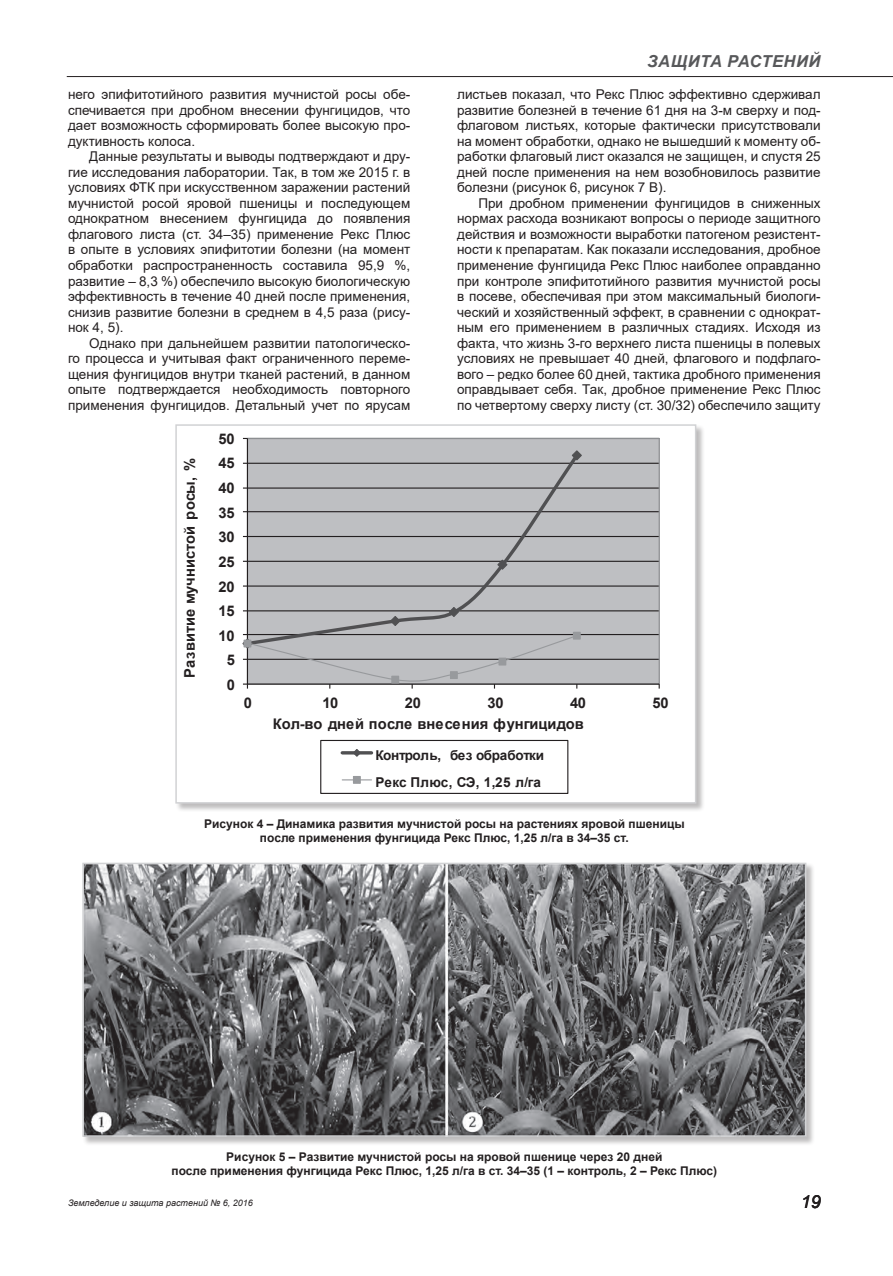
<style>
.page{position:relative;width:893px;height:1276px;background:#fff}
.page>*{position:absolute;margin:0;border:0;box-sizing:border-box;transform-origin:0 0}
.t1{font:italic 18px "Arial";color:#231f20}
.t2{font:italic 700 16.5px "Arial";letter-spacing:.035em;color:#57585a}
.t3{font:700 14.7px "Arial";color:#231f20}
.t4{font:13.5px/15.5px "Arial";color:#231f20;text-align:justify}
.t5{font:700 13.5px/26.5px "Arial";letter-spacing:-.025em;color:#231f20}
.t6{font:700 12px/13.8px "Arial";color:#231f20;text-align:center}
.t7{font:italic 9px "Arial";color:#231f20}
</style>
<div class="page">
<hr style="left:67px;top:76px;width:826px;height:1px;background:#231f20">
<div style="left:175px;top:424px;width:530px;height:388px;background:#231f20;opacity:.3"></div>
<div style="left:176px;top:425px;width:520px;height:378px;background:#fff"></div>
<div style="left:247px;top:438px;width:413px;height:245px;background:#bebfc2"></div>
<hr style="left:247px;top:659px;width:412px;height:1px;background:#231f20">
<hr style="left:247px;top:634px;width:412px;height:1px;background:#231f20">
<hr style="left:247px;top:610px;width:412px;height:1px;background:#231f20">
<hr style="left:247px;top:585px;width:412px;height:1px;background:#231f20">
<hr style="left:247px;top:561px;width:412px;height:1px;background:#231f20">
<hr style="left:247px;top:536px;width:412px;height:1px;background:#231f20">
<hr style="left:247px;top:511px;width:412px;height:1px;background:#231f20">
<hr style="left:247px;top:487px;width:412px;height:1px;background:#231f20">
<hr style="left:247px;top:463px;width:412px;height:1px;background:#231f20">
<hr style="left:247px;top:438px;width:1px;height:246px;background:#231f20">
<hr style="left:247px;top:683px;width:412px;height:1px;background:#231f20">
<svg style="left:248px;top:461px;width:333px;height:179px"></svg>
<svg style="left:389px;top:615px;width:12px;height:12px"></svg>
<svg style="left:448px;top:606px;width:12px;height:12px"></svg>
<svg style="left:496px;top:558px;width:12px;height:13px"></svg>
<svg style="left:571px;top:450px;width:11px;height:11px"></svg>
<svg style="left:242px;top:634px;width:336px;height:54px"></svg>
<div style="left:244px;top:640px;width:7px;height:7px;background:#989a9d"></div>
<div style="left:244px;top:639px;width:7px;height:8px;border:1px solid #989a9d"></div>
<div style="left:392px;top:676px;width:7px;height:7px;background:#989a9d"></div>
<div style="left:391px;top:675px;width:8px;height:8px;border:1px solid #989a9d"></div>
<div style="left:450px;top:672px;width:7px;height:6px;background:#989a9d"></div>
<div style="left:450px;top:671px;width:8px;height:8px;border:1px solid #989a9d"></div>
<div style="left:499px;top:658px;width:7px;height:7px;background:#989a9d"></div>
<div style="left:498px;top:657px;width:8px;height:8px;border:1px solid #989a9d"></div>
<div style="left:573px;top:632px;width:7px;height:7px;background:#989a9d"></div>
<div style="left:573px;top:632px;width:8px;height:7px;border:1px solid #989a9d"></div>
<div style="left:320px;top:740px;width:248px;height:54px;border:1px solid #231f20"></div>
<hr style="left:342px;top:751px;width:30px;height:3px;background:#505052">
<svg style="left:352px;top:749px;width:10px;height:8px"></svg>
<hr style="left:342px;top:779px;width:30px;height:1px;background:#989a9d">
<div style="left:353px;top:776px;width:7px;height:7px;background:#989a9d"></div>
<div style="left:353px;top:776px;width:8px;height:8px;border:1px solid #989a9d"></div>
<div style="left:175px;top:424px;width:521px;height:379px;border:2px solid #d1d2d4"></div>
<div style="left:82px;top:862px;width:733px;height:283px;background:#231f20;opacity:.3"></div>
<img style="left:85px;top:865px;width:718px;height:268px">
<div style="left:82px;top:862px;width:724px;height:274px;border:2px solid #d1d2d4"></div>
<p class="t4" style="left:68px;top:87px;width:344px">него эпифитотийного развития мучнистой росы обе&shy;спечивается при дробном внесении фунгицидов, что дает возможность сформировать более высокую про&shy;дуктивность колоса.</p>
<p class="t4" style="left:68px;top:149px;width:344px;text-indent:21px">Данные результаты и выводы подтверждают и дру&shy;гие исследования лаборатории. Так, в том же 2015 г. в условиях ФТК при искусственном заражении растений мучнистой росой яровой пшеницы и последующем однократном внесением фунгицида до появления флагового листа (ст. 34–35) применение Рекс Плюс в опыте в условиях эпифитотии болезни (на момент обработки распространенность составила 95,9 %, развитие – 8,3 %) обеспечило высокую биологическую эффективность в течение 40 дней после применения, снизив развитие болезни в среднем в 4,5 раза (рису&shy;нок 4, 5).</p>
<p class="t4" style="left:68px;top:335px;width:344px;text-indent:21px">Однако при дальнейшем развитии патологическо&shy;го процесса и учитывая факт ограниченного переме&shy;щения фунгицидов внутри тканей растений, в данном опыте подтверждается необходимость повторного применения фунгицидов. Детальный учет по ярусам</p>
<p class="t3" style="left:179px;top:678px;width:221px;rotate:-90deg">Развитие мучнистой росы, %</p>
<p class="t3" style="left:218px;top:428px;width:18px">50</p>
<p class="t3" style="left:218px;top:453px;width:18px">45</p>
<p class="t3" style="left:218px;top:477px;width:18px">40</p>
<p class="t3" style="left:218px;top:502px;width:18px">35</p>
<p class="t3" style="left:218px;top:527px;width:18px">30</p>
<p class="t3" style="left:218px;top:551px;width:18px">25</p>
<p class="t3" style="left:218px;top:576px;width:18px">20</p>
<p class="t3" style="left:218px;top:600px;width:18px">15</p>
<p class="t3" style="left:218px;top:625px;width:18px">10</p>
<p class="t3" style="left:227px;top:650px;width:10px">5</p>
<p class="t3" style="left:227px;top:674px;width:10px">0</p>
<p class="t2" style="left:647px;top:50px;width:175px">ЗАЩИТА РАСТЕНИЙ</p>
<p class="t4" style="left:457px;top:87px;width:365px">листьев показал, что Рекс Плюс эффективно сдерживал развитие болезней в течение 61 дня на 3-м сверху и под&shy;флаговом листьях, которые фактически присутствовали на момент обработки, однако не вышедший к моменту об&shy;работки флаговый лист оказался не защищен, и спустя 25 дней после применения на нем возобновилось развитие болезни (рисунок 6, рисунок 7 В).</p>
<p class="t4" style="left:457px;top:195px;width:365px;text-indent:21px">При дробном применении фунгицидов в сниженных нормах расхода возникают вопросы о периоде защитного действия и возможности выработки патогеном резистент&shy;ности к препаратам. Как показали исследования, дробное применение фунгицида Рекс Плюс наиболее оправданно при контроле эпифитотийного развития мучнистой росы в посеве, обеспечивая при этом максимальный биологи&shy;ческий и хозяйственный эффект, в сравнении с однократ&shy;ным его применением в различных стадиях. Исходя из факта, что жизнь 3-го верхнего листа пшеницы в полевых условиях не превышает 40 дней, флагового и подфлаго&shy;вого – редко более 60 дней, тактика дробного применения оправдывает себя. Так, дробное применение Рекс Плюс по четвертому сверху листу (ст. 30/32) обеспечило защиту</p>
<p class="t3" style="left:244px;top:692px;width:10px">0</p>
<p class="t3" style="left:322px;top:692px;width:18px">10</p>
<p class="t3" style="left:405px;top:692px;width:18px">20</p>
<p class="t3" style="left:487px;top:692px;width:18px">30</p>
<p class="t3" style="left:570px;top:692px;width:18px">40</p>
<p class="t3" style="left:652px;top:692px;width:18px">50</p>
<p class="t3" style="left:273px;top:713px;width:312px">Кол-во дней после внесения фунгицидов</p>
<p class="t5" style="left:375px;top:742px;width:170px">Контроль, без обработки<br>Рекс Плюс, СЭ, 1,25 л/га</p>
<p class="t6" style="left:204px;top:817px;width:482px">Рисунок 4 – Динамика развития мучнистой росы на растениях яровой пшеницы после применения фунгицида Рекс Плюс, 1,25 л/га в 34–35 ст.</p>
<p class="t6" style="left:171px;top:1150px;width:547px">Рисунок 5 – Развитие мучнистой росы на яровой пшенице через 20 дней<br>после применения фунгицида Рекс Плюс, 1,25 л/га в ст. 34–35 (1 – контроль, 2 – Рекс Плюс)</p>
<p class="t7" style="left:68px;top:1197px;width:186px">Земледелие и защита растений № 6, 2016</p>
<h1 class="t1" style="left:801px;top:1190px;width:22px">19</h1>
</div>
